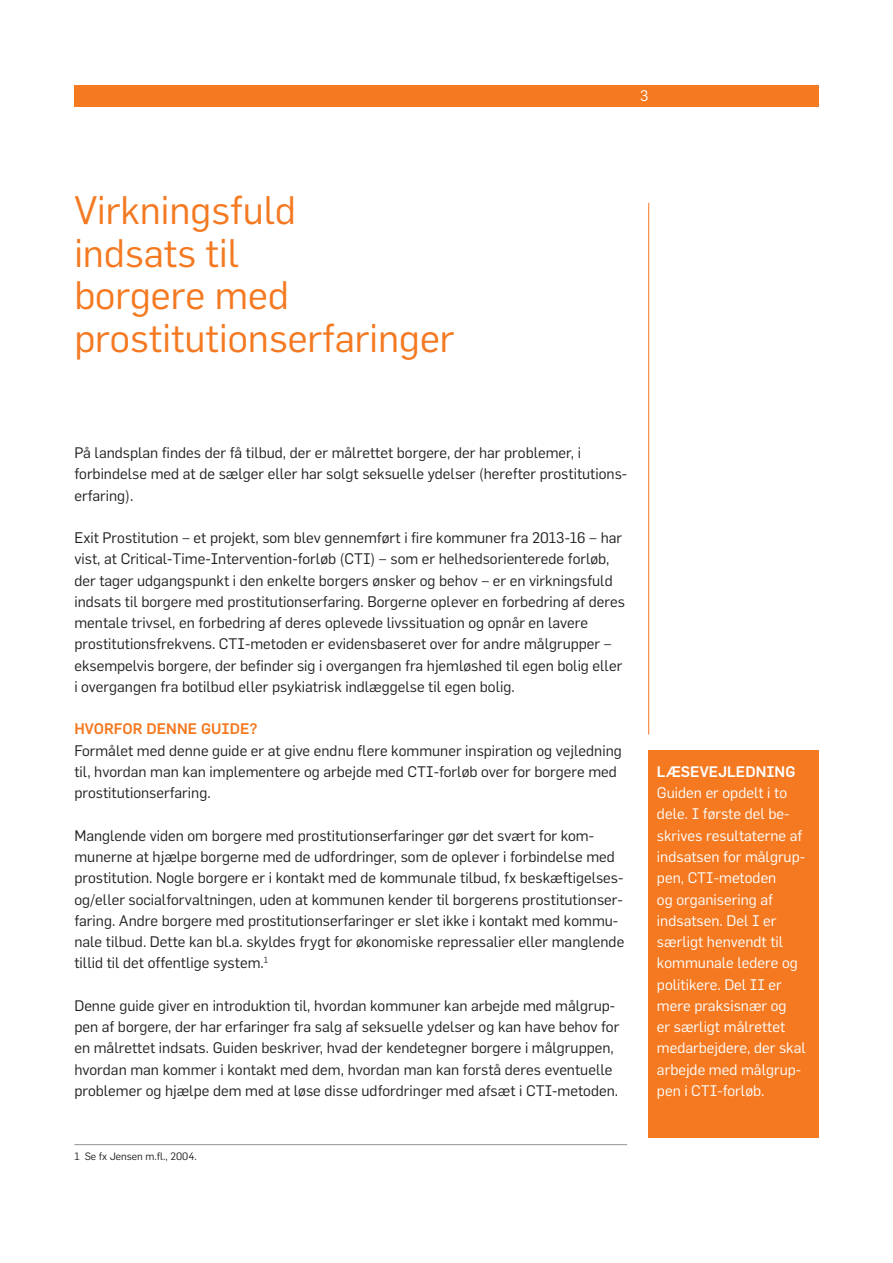
<style>
.page{position:relative;width:893px;height:1263px;background:#fff}
.page>*{position:absolute;margin:0;border:0;box-sizing:border-box;transform-origin:0 0}
.Kapitl{font:39px/42.5px "Flama";color:#f47921}
.brød{font:15px/21.3px "Flama";color:#231f20}
.brød_hvid{font:15px/21.3px "Flama";color:#fff}
.MR_1{font:500 15px "Flama";letter-spacing:.005em;color:#f47921}
.MR_hvid{font:500 15px "Flama";letter-spacing:.005em;color:#fff}
.Fodnote{font:10.5px "Flama";color:#231f20}
</style>
<div class="page">
<div style="left:74px;top:85px;width:745px;height:21px;background:#f47921"></div>
<hr style="left:648px;top:203px;width:1px;height:531px;background:#f47921">
<hr style="left:74px;top:1144px;width:553px;height:1px;background:#939598">
<div style="left:648px;top:750px;width:171px;height:388px;background:#f47921"></div>
<p class="brød_hvid" style="left:640px;top:85px;width:10px">3</p>
<h2 class="Kapitl" style="left:74px;top:188px;width:382px">Virkningsfuld<br>indsats til<br>borgere med prostitutionserfaringer</h2>
<p class="brød" style="left:74px;top:442px;width:554px">På landsplan findes der få tilbud, der er målrettet borgere, der har problemer, i forbindelse med at de sælger eller har solgt seksuelle ydelser (herefter prostitutions&shy;erfaring).</p>
<p class="brød" style="left:74px;top:527px;width:552px">Exit Prostitution – et projekt, som blev gennemført i fire kommuner fra 2013-16 – har vist, at Critical-Time-Intervention-forløb (CTI) – som er helhedsorienterede forløb, der tager udgangspunkt i den enkelte borgers ønsker og behov – er en virkningsfuld indsats til borgere med prostitutionserfaring. Borgerne oplever en forbedring af deres mentale trivsel, en forbedring af deres oplevede livssituation og opnår en lavere prostitutionsfrekvens. CTI-metoden er evidensbaseret over for andre målgrupper – eksempelvis borgere, der befinder sig i overgangen fra hjemløshed til egen bolig eller i overgangen fra botilbud eller psykiatrisk indlæggelse til egen bolig.</p>
<h3 class="MR_1" style="left:74px;top:720px;width:185px">HVORFOR DENNE GUIDE?</h3>
<p class="brød" style="left:74px;top:739px;width:549px">Formålet med denne guide er at give endnu flere kommuner inspiration og vejledning til, hvordan man kan implementere og arbejde med CTI-forløb over for borgere med prostitutionserfaring.</p>
<p class="brød" style="left:74px;top:824px;width:551px">Manglende viden om borgere med prostitutionserfaringer gør det svært for kom&shy;munerne at hjælpe borgerne med de udfordringer, som de oplever i forbindelse med prostitution. Nogle borgere er i kontakt med de kommunale tilbud, fx beskæftigelses&shy;og/eller socialforvaltningen, uden at kommunen kender til borgerens prostitutionser&shy;faring. Andre borgere med prostitutionserfaringer er slet ikke i kontakt med kommu&shy;nale tilbud. Dette kan bl.a. skyldes frygt for økonomiske repressalier eller manglende tillid til det offentlige system.<sup>1</sup></p>
<p class="brød" style="left:74px;top:994px;width:546px">Denne guide giver en introduktion til, hvordan kommuner kan arbejde med målgrup&shy;pen af borgere, der har erfaringer fra salg af seksuelle ydelser og kan have behov for en målrettet indsats. Guiden beskriver, hvad der kendetegner borgere i målgruppen, hvordan man kommer i kontakt med dem, hvordan man kan forstå deres eventuelle problemer og hjælpe dem med at løse disse udfordringer med afsæt i CTI-metoden.</p>
<p class="Fodnote" style="left:74px;top:1150px;width:124px">1 Se fx Jensen m.fl., 2004.</p>
<p class="MR_hvid" style="left:657px;top:763px;width:140px">LÆSEVEJLEDNING</p>
<p class="brød_hvid" style="left:657px;top:782px;width:150px">Guiden er opdelt i to dele. I første del be&shy;skrives resultaterne af indsatsen for målgrup&shy;pen, CTI-metoden<br>og organisering af indsatsen. Del I er særligt henvendt til kommunale ledere og politikere. Del II er mere praksisnær og<br>er særligt målrettet medarbejdere, der skal arbejde med målgrup&shy;pen i CTI-forløb.</p>
</div>
